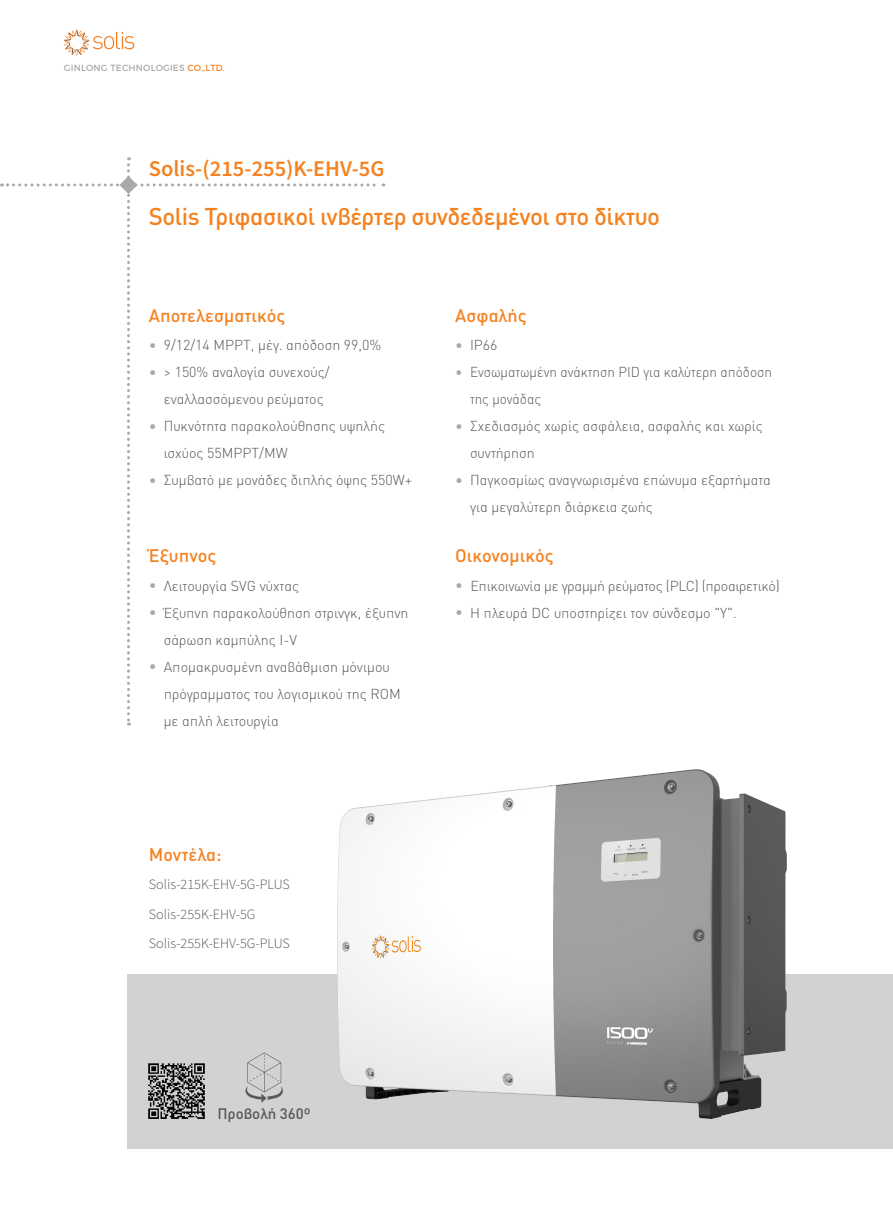
<style>
.page{position:relative;width:893px;height:1212px;background:#fff}
.page>*{position:absolute;margin:0;border:0;box-sizing:border-box;transform-origin:0 0}
.t1{font:500 24px "DIN Pro";letter-spacing:-.02em;color:#f58220}
.t2{font:600 22.5px "Source Sans Pro";color:#f58220}
.t3{font:500 18px "DIN Pro";color:#f58220}
.t4{font:500 15px "DIN Pro";color:#57585a}
.t5{font:300 14.25px/27px "DIN Pro";color:#57585a}
.t6{font:300 14.25px/29.5px "Source Sans Pro";color:#57585a}
.t7{font:300 14.25px/27px "DIN Pro";color:#57585a;scale:.95 1}
.t8{font:300 14.25px "DIN Pro";letter-spacing:-.02em;color:#57585a}
.t9{font:9px "Montserrat";letter-spacing:.025em;color:#a8a9ad}
.s1{color:#f58220}
.s2{color:#a8a9ad}
</style>
<div class="page">
<div style="left:128px;top:974px;width:765px;height:174px;background:#d1d2d4"></div>
<svg style="left:64px;top:30px;width:70px;height:25px"></svg>
<img style="left:149px;top:1063px;width:55px;height:55px">
<img style="left:338px;top:770px;width:449px;height:348px">
<svg style="left:245px;top:1052px;width:38px;height:51px"></svg>
<svg style="left:1px;top:157px;width:383px;height:568px"></svg>
<p class="t9" style="left:64px;top:63px;width:163px">GINLONG TECHNOLOGIES <span class="s1">CO.,LTD.</span></p>
<h2 class="t2" style="left:149px;top:154px;width:237px">Solis-(215-255)K-EHV-5G</h2>
<h1 class="t1" style="left:149px;top:200px;width:513px">Solis Τριφασικοί ινβέρτερ συνδεδεμένοι στο δίκτυο</h1>
<p class="t3" style="left:149px;top:303px;width:138px">Αποτελεσματικός</p>
<p class="t5" style="left:149px;top:331px;width:234px"><span class="s2">•</span> 9/12/14 MPPT, μέγ. απόδοση 99,0%</p>
<p class="t5" style="left:164px;top:358px;width:167px;text-indent:-15px"><span class="s2">•</span> &gt; 150% αναλογία συνεχούς/ εναλλασσόμενου ρεύματος</p>
<p class="t5" style="left:164px;top:412px;width:223px;text-indent:-15px"><span class="s2">•</span> Πυκνότητα παρακολούθησης υψηλής ισχύος 55MPPT/MW</p>
<p class="t5" style="left:149px;top:466px;width:265px"><span class="s2">•</span> Συμβατό με μονάδες διπλής όψης 550W+</p>
<p class="t3" style="left:149px;top:543px;width:69px">Έξυπνος</p>
<p class="t5" style="left:149px;top:571px;width:152px"><span class="s2">•</span> Λειτουργία SVG νύχτας</p>
<p class="t5" style="left:164px;top:598px;width:246px;text-indent:-15px"><span class="s2">•</span> Έξυπνη παρακολούθηση στρινγκ, έξυπνη σάρωση καμπύλης I-V</p>
<p class="t5" style="left:164px;top:652px;width:239px;text-indent:-15px"><span class="s2">•</span> Απομακρυσμένη αναβάθμιση μόνιμου πρόγραμματος του λογισμικού της ROM με απλή λειτουργία</p>
<p class="t3" style="left:455px;top:303px;width:73px">Ασφαλής</p>
<p class="t5" style="left:455px;top:331px;width:44px"><span class="s2">•</span> IP66</p>
<p class="t7" style="left:470px;top:358px;width:319px;text-indent:-15px"><span class="s2">•</span> Ενσωματωμένη ανάκτηση PID για καλύτερη απόδοση της μονάδας</p>
<p class="t5" style="left:470px;top:412px;width:294px;text-indent:-15px"><span class="s2">•</span> Σχεδιασμός χωρίς ασφάλεια, ασφαλής και χωρίς συντήρηση</p>
<p class="t5" style="left:470px;top:466px;width:302px;text-indent:-15px"><span class="s2">•</span> Παγκοσμίως αναγνωρισμένα επώνυμα εξαρτήματα για μεγαλύτερη διάρκεια ζωής</p>
<p class="t3" style="left:455px;top:543px;width:100px">Οικονομικός</p>
<p class="t8" style="left:455px;top:576px;width:326px"><span class="s2">•</span> Επικοινωνία με γραμμή ρεύματος (PLC) (προαιρετικό)</p>
<p class="t5" style="left:455px;top:598px;width:283px"><span class="s2">•</span> Η πλευρά DC υποστηρίζει τον σύνδεσμο "Y".</p>
<p class="t3" style="left:149px;top:842px;width:74px">Μοντέλα:</p>
<p class="t6" style="left:149px;top:870px;width:143px">Solis-215K-EHV-5G-PLUS<br>Solis-255K-EHV-5G<br>Solis-255K-EHV-5G-PLUS</p>
<p class="t4" style="left:218px;top:1103px;width:95px">Προβολή 360º</p>
</div>
